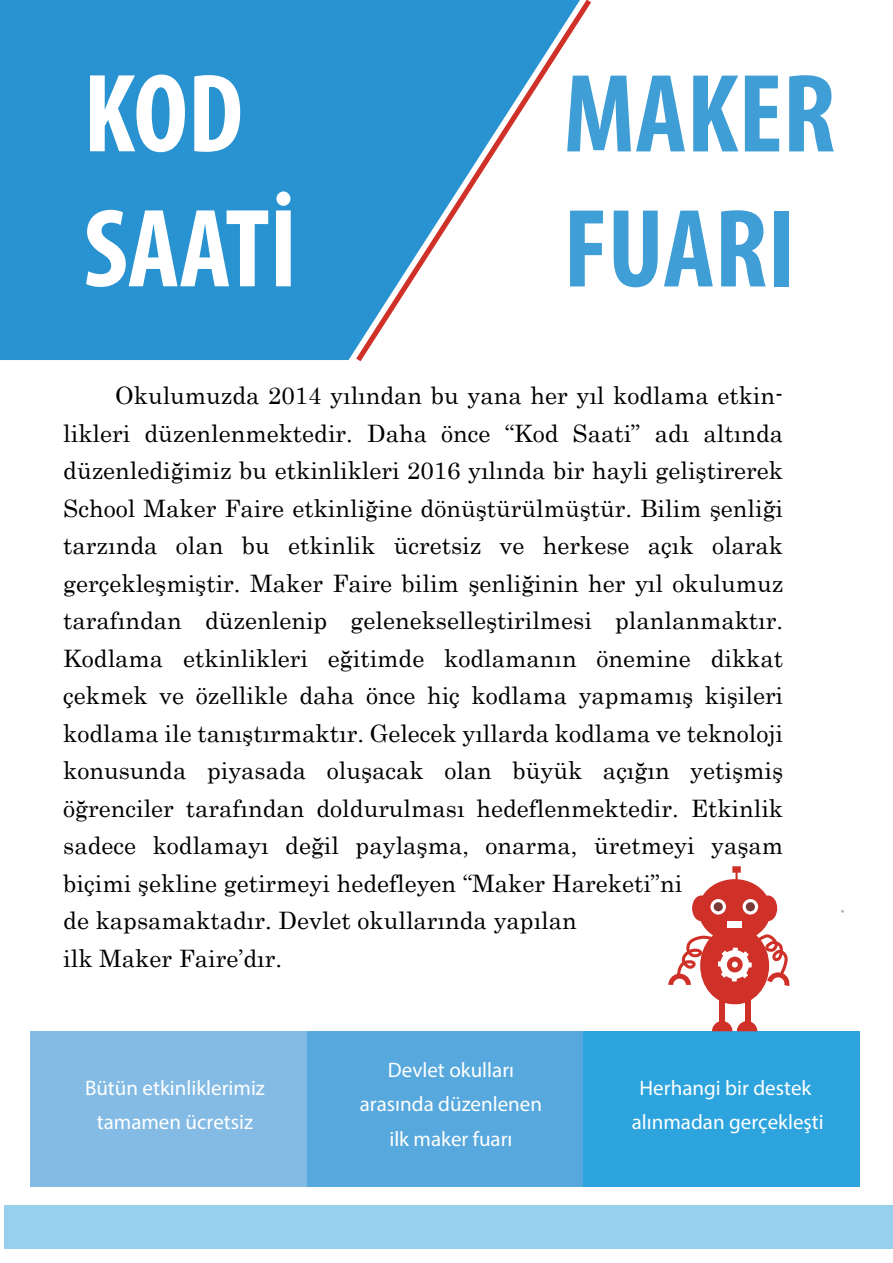
<style>
.page{position:relative;width:893px;height:1263px;background:#fff}
.page>*{position:absolute;margin:0;border:0;box-sizing:border-box;transform-origin:0 0}
.t1{font:700 condensed 112.5px/135px "Myriad Pro";color:rgb(41 147 209/.9)}
.t2{font:700 condensed 112.5px/135px "Myriad Pro";color:#fff}
.t3{font:24px/37.5px "Century";color:#000}
.t4{font:21px/34.5px "Myriad Pro";color:#fff;text-align:center}
</style>
<div class="page">
<div style="left:30px;top:1031px;width:277px;height:156px;background:#83bbe5"></div>
<div style="left:307px;top:1031px;width:276px;height:156px;background:#56a8dd"></div>
<div style="left:583px;top:1031px;width:277px;height:156px;background:#2da4de"></div>
<div style="left:0;top:0;width:356px;height:360px;background:#2993d1"></div>
<div style="left:5px;top:1205px;width:888px;height:44px;background:#96d0ed"></div>
<div style="left:719px;top:997px;width:6px;height:27px;background:#cf3027"></div>
<div style="left:745px;top:997px;width:5px;height:27px;background:#cf3027"></div>
<svg style="left:712px;top:1021px;width:45px;height:10px"></svg>
<svg style="left:668px;top:866px;width:122px;height:138px"></svg>
<svg style="left:710px;top:899px;width:16px;height:15px"></svg>
<div style="left:714px;top:902px;width:9px;height:9px;background:#7b3a37;border-radius:50%"></div>
<div style="left:743px;top:899px;width:15px;height:15px;background:#fff;border-radius:50%"></div>
<div style="left:746px;top:902px;width:9px;height:9px;background:#7b3a37;border-radius:50%"></div>
<svg style="left:356px;top:0;width:235px;height:361px"></svg>
<h1 class="t2" style="left:83px;top:44px;width:215px">KOD<br>SAATİ</h1>
<h1 class="t1" style="left:563px;top:44px;width:274px">MAKER<br>FUARI</h1>
<p class="t3" style="left:63px;top:375px;width:721px;text-indent:52px">Okulumuzda 2014 yılından bu yana her yıl kodlama etkin&shy;likleri düzenlenmektedir. Daha önce “Kod Saati” adı altında düzenlediğimiz bu etkinlikleri 2016 yılında bir hayli geliştirerek School Maker Faire etkinliğine dönüştürülmüştür. Bilim şenliği tarzında olan bu etkinlik ücretsiz ve herkese açık olarak gerçekleşmiştir. Maker Faire bilim şenliğinin her yıl okulumuz tarafından düzenlenip gelenekselleştirilmesi planlanmaktır.<br>Kodlama etkinlikleri eğitimde kodlamanın önemine dikkat çekmek ve özellikle daha önce hiç kodlama yapmamış kişileri kodlama ile tanıştırmaktır. Gelecek yıllarda kodlama ve teknoloji konusunda piyasada oluşacak olan büyük açığın yetişmiş öğrenciler tarafından doldurulması hedeflenmektedir. Etkinlik sadece kodlamayı değil paylaşma, onarma, üretmeyi yaşam biçimi şekline getirmeyi hedefleyen “Maker Hareketi”ni<br>de kapsamaktadır. Devlet okullarında yapılan<br>ilk Maker Faire’dır.</p>
<p class="t4" style="left:360px;top:1052px;width:184px">Devlet okulları arasında düzenlenen ilk maker fuarı</p>
<p class="t4" style="left:85px;top:1070px;width:181px">Bütün etkinliklerimiz tamamen ücretsiz</p>
<p class="t4" style="left:632px;top:1070px;width:193px">Herhangi bir destek alınmadan gerçekleşti</p>
</div>
